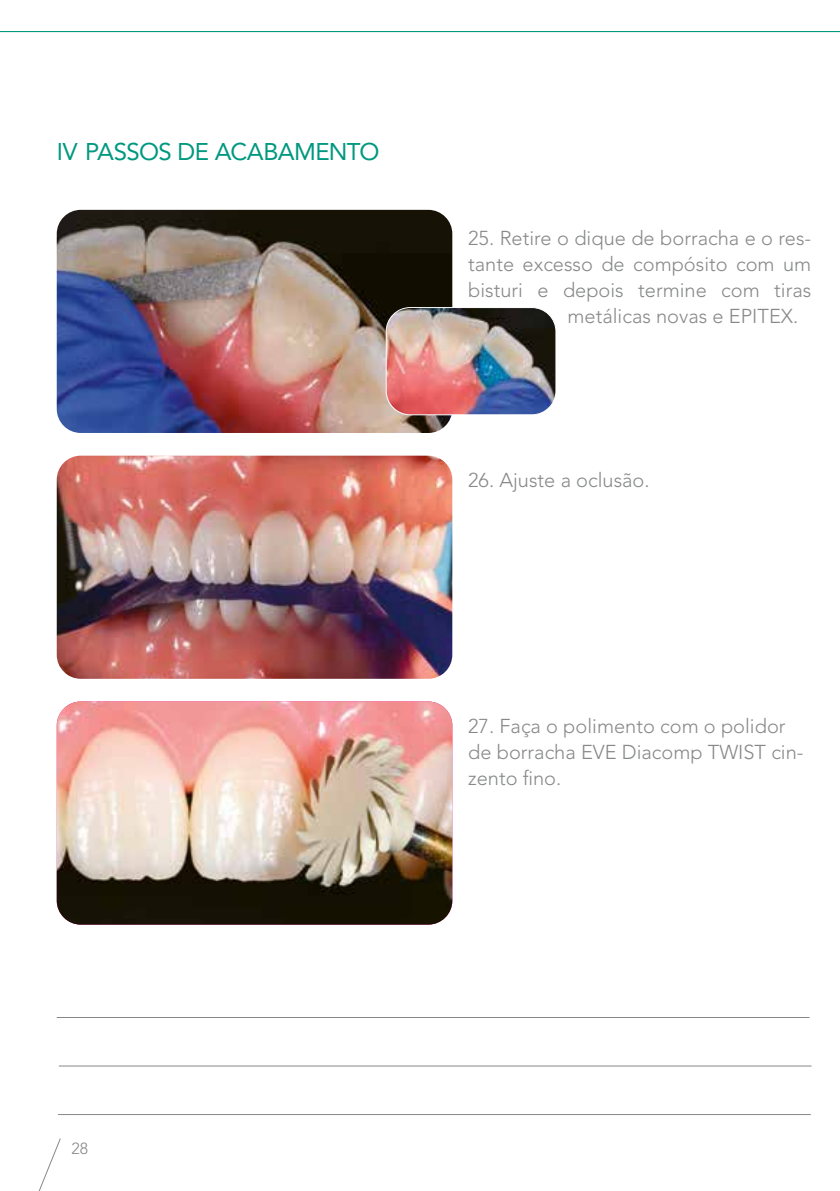
<style>
.page{position:relative;width:840px;height:1191px;background:#fff}
.page>*{position:absolute;margin:0;border:0;box-sizing:border-box;transform-origin:0 0}
.t1{font:24px "Avenir LT Std";letter-spacing:-.025em;color:#009880}
.t2{font:300 20px/26px "Avenir LT Std";color:#878988}
.t3{font:300 16px "Avenir LT Std";color:#878988}
</style>
<div class="page">
<svg style="left:38px;top:1138px;width:23px;height:53px"></svg>
<img style="left:57px;top:210px;width:395px;height:223px">
<img style="left:57px;top:455px;width:395px;height:224px">
<img style="left:57px;top:701px;width:395px;height:223px">
<hr style="left:57px;top:1017px;width:752px;height:1px;background:#878988">
<hr style="left:59px;top:1065px;width:752px;height:1px;background:#878988">
<hr style="left:58px;top:1114px;width:752px;height:1px;background:#878988">
<img style="left:386px;top:307px;width:168px;height:108px">
<div style="left:386px;top:307px;width:170px;height:108px;border:1px solid #fff;border-radius:24px"></div>
<hr style="left:0;top:31px;width:839px;height:1px;background:#009880">
<p class="t1" style="left:57px;top:138px;width:324px">IV PASSOS DE ACABAMENTO</p>
<p class="t2" style="left:468px;top:225px;width:344px">25. Retire o dique de borracha e o res-</p>
<p class="t2" style="left:468px;top:251px;width:344px">tante excesso de compósito com um</p>
<p class="t2" style="left:468px;top:277px;width:344px">bisturi e depois termine com tiras</p>
<p class="t2" style="left:567px;top:303px;width:232px">metálicas novas e EPITEX.</p>
<p class="t2" style="left:468px;top:467px;width:183px">26. Ajuste a oclusão.</p>
<p class="t2" style="left:468px;top:713px;width:336px">27. Faça o polimento com o polidor de borracha EVE Diacomp TWIST cin&shy;zento fino.</p>
<p class="t3" style="left:71px;top:1138px;width:18px">28</p>
</div>
